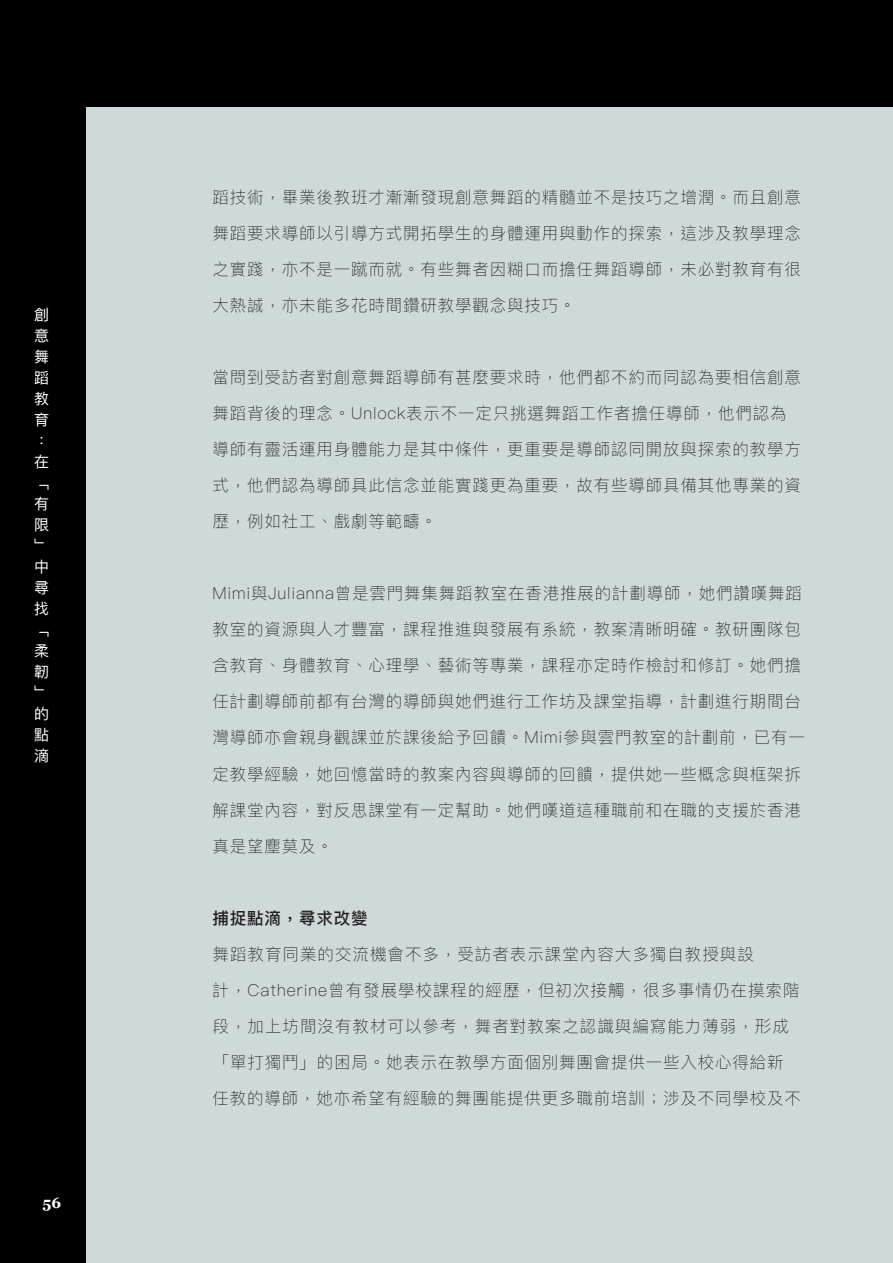
<style>
.page{position:relative;width:893px;height:1263px;background:#fff}
.page>*{position:absolute;margin:0;border:0;box-sizing:border-box;transform-origin:0 0}
.t1{font:100 16.5px/36px "Ping Fang HK";letter-spacing:.05em;color:#231f20}
.t2{font:500 16.5px "Ping Fang HK";letter-spacing:.05em;color:#231f20}
.t3{font:15px/21px "Ping Fang HK";color:#fff;text-align:justify}
.t4{font:700 15px "Georgia";color:#fff}
</style>
<div class="page">
<div style="left:0;top:85px;width:893px;height:1178px;background:#d0d9d9"></div>
<div style="left:0;top:0;width:85px;height:1263px;background:#000001"></div>
<div style="left:6px;top:0;width:887px;height:106px;background:#000001"></div>
<p class="t3" style="left:34px;top:304px;width:17px">創意舞蹈教育：在﹁有限﹂中尋找﹁柔韌﹂的點滴</p>
<p class="t4" style="left:43px;top:1192px;width:20px">56</p>
<p class="t1" style="left:213px;top:179px;width:590px;text-align:justify">蹈技術，畢業後教班才漸漸發現創意舞蹈的精髓並不是技巧之增潤。而且創意舞蹈要求導師以引導方式開拓學生的身體運用與動作的探索，這涉及教學理念之實踐，亦不是一蹴而就。有些舞者因糊口而擔任舞蹈導師，未必對教育有很大熱誠，亦未能多花時間鑽研教學觀念與技巧。</p>
<p class="t1" style="left:213px;top:359px;width:590px">當問到受訪者對創意舞蹈導師有甚麼要求時，他們都不約而同認為要相信創意舞蹈背後的理念。Unlock表示不一定只挑選舞蹈工作者擔任導師，他們認為導師有靈活運用身體能力是其中條件，更重要是導師認同開放與探索的教學方式，他們認為導師具此信念並能實踐更為重要，故有些導師具備其他專業的資歷，例如社工、戲劇等範疇。</p>
<p class="t1" style="left:213px;top:575px;width:594px">Mimi與Julianna曾是雲門舞集舞蹈教室在香港推展的計劃導師，她們讚嘆舞蹈教室的資源與人才豐富，課程推進與發展有系統，教案清晰明確。教研團隊包含教育、身體教育、心理學、藝術等專業，課程亦定時作檢討和修訂。她們擔任計劃導師前都有台灣的導師與她們進行工作坊及課堂指導，計劃進行期間台灣導師亦會親身觀課並於課後給予回饋。Mimi參與雲門教室的計劃前，已有一定教學經驗，她回憶當時的教案內容與導師的回饋，提供她一些概念與框架拆解課堂內容，對反思課堂有一定幫助。她們嘆道這種職前和在職的支援於香港真是望塵莫及。</p>
<p class="t2" style="left:213px;top:907px;width:157px">捕捉點滴，尋求改變</p>
<p class="t1" style="left:213px;top:935px;width:590px">舞蹈教育同業的交流機會不多，受訪者表示課堂內容大多獨自教授與設<br>計，Catherine曾有發展學校課程的經歷，但初次接觸，很多事情仍在摸索階段，加上坊間沒有教材可以參考，舞者對教案之認識與編寫能力薄弱，形成「單打獨鬥」的困局。她表示在教學方面個別舞團會提供一些入校心得給新任教的導師，她亦希望有經驗的舞團能提供更多職前培訓；涉及不同學校及不</p>
</div>
